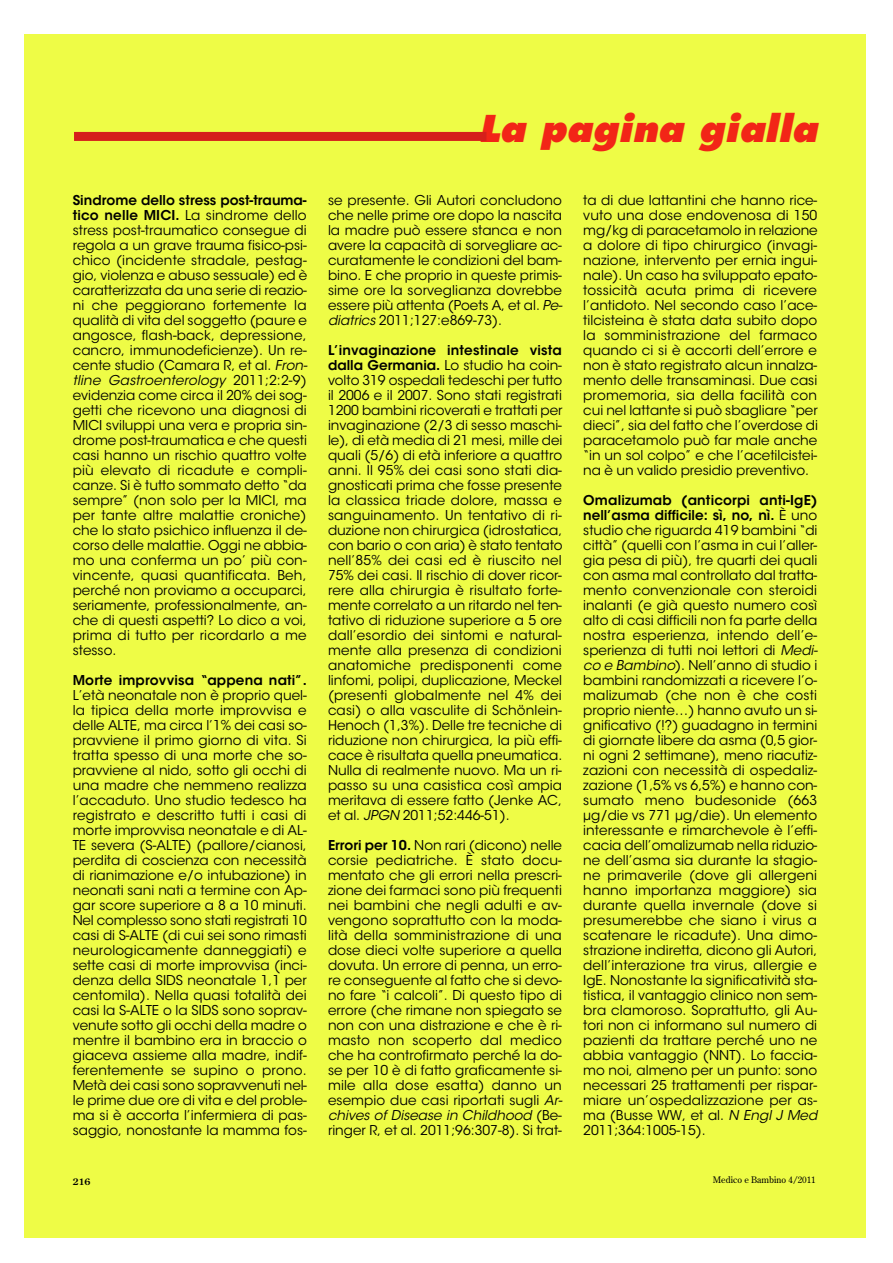
<style>
.page{position:relative;width:893px;height:1263px;background:#fff}
.page>*{position:absolute;margin:0;border:0;box-sizing:border-box;transform-origin:0 0}
.t1{font:italic 800 36px "Futura";color:#f22517}
.t2{font:13.5px/15px "ITC Avant Garde Std";color:#000;text-align:justify}
.t3{font:600 13.5px "ITC Avant Garde Std";letter-spacing:.01em;color:#000}
.t4{font:9px "Century Old Style";color:#000}
.t5{font:700 9px "Century Old Style";color:#000}
.s1{font-weight:600}
.s2{font-style:italic}
</style>
<div class="page">
<div style="left:24px;top:34px;width:842px;height:1204px;background:#eefc46"></div>
<div style="left:74px;top:132px;width:412px;height:9px;background:#d51f1b"></div>
<p class="t2" style="left:73px;top:194px;width:236px"><span class="s1">Sindrome dello stress post-trauma&shy;tico nelle MICI.</span> La sindrome dello stress post-traumatico consegue di regola a un grave trauma fisico-psi&shy;chico (incidente stradale, pestag&shy;gio, violenza e abuso sessuale) ed è caratterizzata da una serie di reazio&shy;ni che peggiorano fortemente la qualità di vita del soggetto (paure e angosce, flash-back, depressione, cancro, immunodeficienze). Un re&shy;cente studio (Camara R, et al. <span class="s2">Fron&shy;tline Gastroenterology</span> 2011;2:2-9) evidenzia come circa il 20% dei sog&shy;getti che ricevono una diagnosi di MICI sviluppi una vera e propria sin&shy;drome post-traumatica e che questi casi hanno un rischio quattro volte più elevato di ricadute e compli&shy;canze. Si è tutto sommato detto “da sempre” (non solo per la MICI, ma per tante altre malattie croniche) che lo stato psichico influenza il de&shy;corso delle malattie. Oggi ne abbia&shy;mo una conferma un po’ più con&shy;vincente, quasi quantificata. Beh, perché non proviamo a occuparci, seriamente, professionalmente, an&shy;che di questi aspetti? Lo dico a voi, prima di tutto per ricordarlo a me stesso.</p>
<p class="t3" style="left:73px;top:675px;width:235px">Morte improvvisa “appena nati”.</p>
<p class="t2" style="left:73px;top:689px;width:236px">L’età neonatale non è proprio quel&shy;la tipica della morte improvvisa e delle ALTE, ma circa l’1% dei casi so&shy;pravviene il primo giorno di vita. Si tratta spesso di una morte che so&shy;pravviene al nido, sotto gli occhi di una madre che nemmeno realizza l’accaduto. Uno studio tedesco ha registrato e descritto tutti i casi di morte improvvisa neonatale e di AL-TE severa (S-ALTE) (pallore/cianosi, perdita di coscienza con necessità di rianimazione e/o intubazione) in neonati sani nati a termine con Ap&shy;gar score superiore a 8 a 10 minuti.<br>Nel complesso sono stati registrati 10 casi di S-ALTE (di cui sei sono rimasti neurologicamente danneggiati) e sette casi di morte improvvisa (inci&shy;denza della SIDS neonatale 1,1 per centomila). Nella quasi totalità dei casi la S-ALTE o la SIDS sono soprav&shy;venute sotto gli occhi della madre o mentre il bambino era in braccio o giaceva assieme alla madre, indif&shy;ferentemente se supino o prono.<br>Metà dei casi sono sopravvenuti nel&shy;le prime due ore di vita e del proble&shy;ma si è accorta l’infermiera di pas&shy;saggio, nonostante la mamma fos-</p>
<p class="t5" style="left:73px;top:1178px;width:19px">216</p>
<h1 class="t1" style="left:478px;top:112px;width:340px">La pagina gialla</h1>
<p class="t2" style="left:328px;top:194px;width:236px">se presente. Gli Autori concludono che nelle prime ore dopo la nascita la madre può essere stanca e non avere la capacità di sorvegliare ac&shy;curatamente le condizioni del bam&shy;bino. E che proprio in queste primis&shy;sime ore la sorveglianza dovrebbe essere più attenta (Poets A, et al. <span class="s2">Pe&shy;diatrics</span> 2011;127:e869-73).</p>
<p class="t2" style="left:328px;top:344px;width:236px"><span class="s1">L’invaginazione intestinale vista dalla Germania.</span> Lo studio ha coin&shy;volto 319 ospedali tedeschi per tutto il 2006 e il 2007. Sono stati registrati 1200 bambini ricoverati e trattati per invaginazione (2/3 di sesso maschi&shy;le), di età media di 21 mesi, mille dei quali (5/6) di età inferiore a quattro anni. Il 95% dei casi sono stati dia&shy;gnosticati prima che fosse presente la classica triade dolore, massa e sanguinamento. Un tentativo di ri&shy;duzione non chirurgica (idrostatica, con bario o con aria) è stato tentato nell’85% dei casi ed è riuscito nel 75% dei casi. Il rischio di dover ricor&shy;rere alla chirurgia è risultato forte&shy;mente correlato a un ritardo nel ten&shy;tativo di riduzione superiore a 5 ore dall’esordio dei sintomi e natural&shy;mente alla presenza di condizioni anatomiche predisponenti come linfomi, polipi, duplicazione, Meckel (presenti globalmente nel 4% dei casi) o alla vasculite di Schönlein-Henoch (1,3%). Delle tre tecniche di riduzione non chirurgica, la più effi&shy;cace è risultata quella pneumatica.<br>Nulla di realmente nuovo. Ma un ri&shy;passo su una casistica così ampia meritava di essere fatto (Jenke AC, et al. <span class="s2">JPGN</span> 2011;52:446-51).</p>
<p class="t2" style="left:328px;top:839px;width:236px"><span class="s1">Errori per 10.</span> Non rari (dicono) nelle corsie pediatriche. È stato docu&shy;mentato che gli errori nella prescri&shy;zione dei farmaci sono più frequenti nei bambini che negli adulti e av&shy;vengono soprattutto con la moda&shy;lità della somministrazione di una dose dieci volte superiore a quella dovuta. Un errore di penna, un erro&shy;re conseguente al fatto che si devo&shy;no fare “i calcoli”. Di questo tipo di errore (che rimane non spiegato se non con una distrazione e che è ri&shy;masto non scoperto dal medico che ha controfirmato perché la do&shy;se per 10 è di fatto graficamente si&shy;mile alla dose esatta) danno un esempio due casi riportati sugli <span class="s2">Ar&shy;chives of Disease in Childhood</span> (Be&shy;ringer R, et al. 2011;96:307-8). Si trat-</p>
<p class="t2" style="left:583px;top:194px;width:236px">ta di due lattantini che hanno rice&shy;vuto una dose endovenosa di 150 mg/kg di paracetamolo in relazione a dolore di tipo chirurgico (invagi&shy;nazione, intervento per ernia ingui&shy;nale). Un caso ha sviluppato epato&shy;tossicità acuta prima di ricevere l’antidoto. Nel secondo caso l’ace&shy;tilcisteina è stata data subito dopo la somministrazione del farmaco quando ci si è accorti dell’errore e non è stato registrato alcun innalza&shy;mento delle transaminasi. Due casi promemoria, sia della facilità con cui nel lattante si può sbagliare “per dieci”, sia del fatto che l’overdose di paracetamolo può far male anche “in un sol colpo” e che l’acetilcistei&shy;na è un valido presidio preventivo.</p>
<p class="t2" style="left:583px;top:494px;width:236px"><span class="s1">Omalizumab (anticorpi anti-IgE) nell’asma difficile: sì, no, nì.</span> È uno studio che riguarda 419 bambini “di città” (quelli con l’asma in cui l’aller&shy;gia pesa di più), tre quarti dei quali con asma mal controllato dal tratta&shy;mento convenzionale con steroidi inalanti (e già questo numero così alto di casi difficili non fa parte della nostra esperienza, intendo dell’e&shy;sperienza di tutti noi lettori di <span class="s2">Medi&shy;co e Bambino</span>). Nell’anno di studio i bambini randomizzati a ricevere l’o&shy;malizumab (che non è che costi proprio niente…) hanno avuto un si&shy;gnificativo (!?) guadagno in termini di giornate libere da asma (0,5 gior&shy;ni ogni 2 settimane), meno riacutiz&shy;zazioni con necessità di ospedaliz&shy;zazione (1,5% vs 6,5%) e hanno con&shy;sumato meno budesonide (663 μg/die vs 771 μg/die). Un elemento interessante e rimarchevole è l’effi&shy;cacia dell’omalizumab nella riduzio&shy;ne dell’asma sia durante la stagio&shy;ne primaverile (dove gli allergeni hanno importanza maggiore) sia durante quella invernale (dove si presumerebbe che siano i virus a scatenare le ricadute). Una dimo&shy;strazione indiretta, dicono gli Autori, dell’interazione tra virus, allergie e IgE. Nonostante la significatività sta&shy;tistica, il vantaggio clinico non sem&shy;bra clamoroso. Soprattutto, gli Au&shy;tori non ci informano sul numero di pazienti da trattare perché uno ne abbia vantaggio (NNT). Lo faccia&shy;mo noi, almeno per un punto: sono necessari 25 trattamenti per rispar&shy;miare un’ospedalizzazione per as&shy;ma (Busse WW, et al. <span class="s2">N Engl J Med </span>2011;364:1005-15).</p>
<p class="t4" style="left:712px;top:1176px;width:104px">Medico e Bambino 4/2011</p>
</div>
